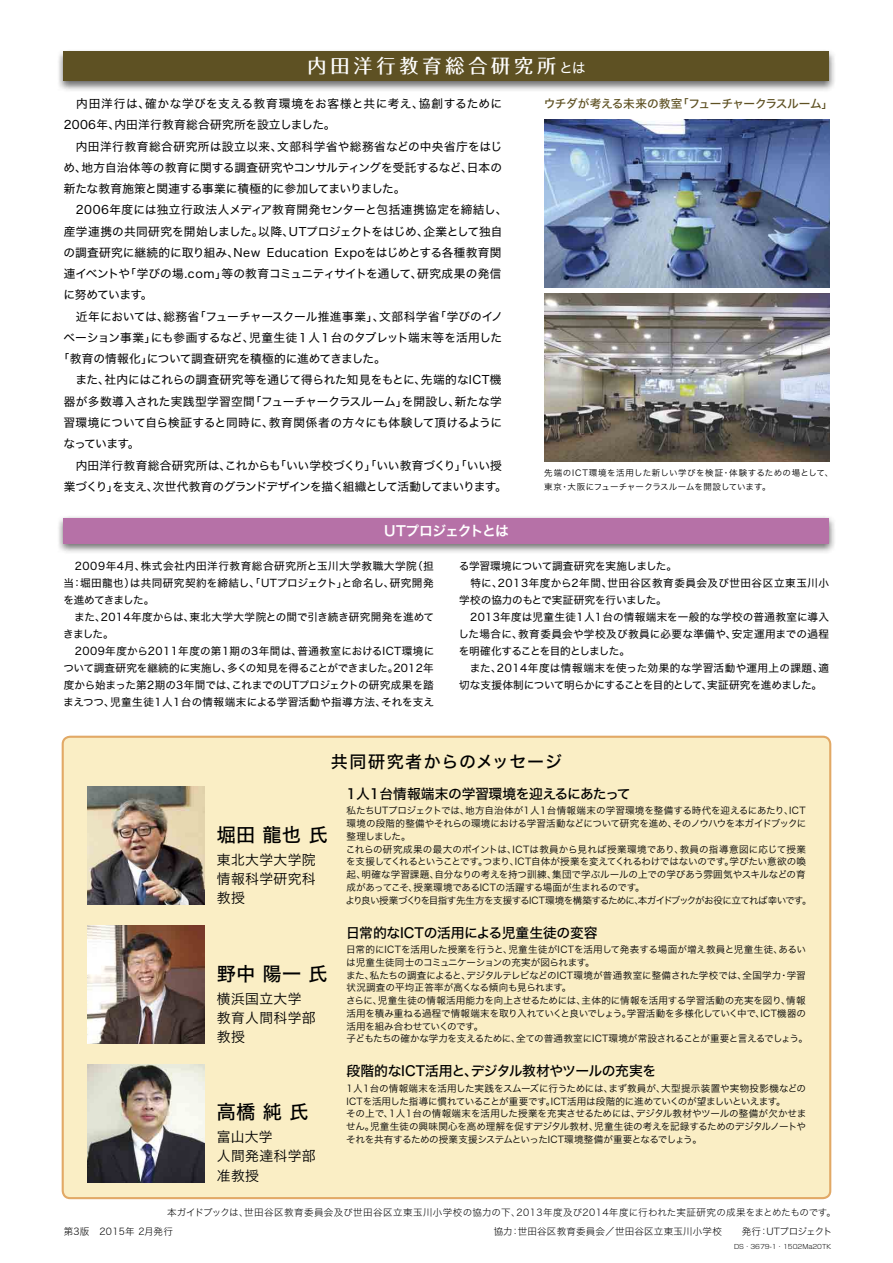
<style>
.page{position:relative;width:893px;height:1263px;background:#fff}
.page>*{position:absolute;margin:0;border:0;box-sizing:border-box;transform-origin:0 0}
.t1{font:19.2px "Hira Kaku Std N W5";letter-spacing:.025em;color:#000}
.t2{font:500 19.2px "Folk Pro";letter-spacing:.2em;color:#fff}
.t3{font:16.95px "Hira Kaku Std N W5";letter-spacing:.055em;color:#000}
.t4{font:13.8px "Hira Kaku Std N W5";letter-spacing:-.025em;color:#000}
.t5{font:13.8px/19.2px "Hira Kaku Std N W3";letter-spacing:.025em;color:#000}
.t6{font:13.8px "Hira Kaku Std N W6";letter-spacing:-.05em;color:#fff}
.t7{font:11.7px "Hira Kaku Std N W4";color:#000}
.t8{font:11.7px "Hira Kaku Std N W4";letter-spacing:.04em;color:#000}
.t9{font:11.7px "Hira Kaku Std N W4";letter-spacing:.03em;color:#000}
.t10{font:11.7px "Hira Kaku Std N W4";letter-spacing:-.06em;color:#000}
.t11{font:11.7px "Hira Kaku Std N W4";letter-spacing:-.025em;color:#000}
.t12{font:11.7px "Hira Kaku Std N W4";letter-spacing:.045em;color:#000}
.t13{font:11.7px "Hira Kaku Std N W4";letter-spacing:-.02em;color:#000}
.t14{font:11.7px "Hira Kaku Std N W5";letter-spacing:-.025em;color:#5e5123}
.t15{font:11.7px "Hira Kaku Std N W4";letter-spacing:.025em;color:#000}
.t16{font:11.7px "Hira Kaku Std N W4";letter-spacing:-.055em;color:#000}
.t17{font:10.65px/17px "Hira Kaku Std N W4";letter-spacing:.02em;color:#000}
.t18{font:9.6px/12.8px "Hira Kaku Std N W3";letter-spacing:-.015em;color:#000}
.t19{font:9.6px "Hira Kaku Std N W2";letter-spacing:.025em;color:#000}
.t20{font:8.55px/13.8px "Hira Kaku Std N W3";letter-spacing:.035em;color:#000}
.t21{font:300 6.45px "Shin Go Pro";color:#000}
.s1{font-family:"Hira Kaku Std N W4";font-weight:400;font-size:13.8px}
</style>
<div class="page">
<div style="left:63px;top:737px;width:767px;height:461px;background:#faeec5;border-radius:7px"></div>
<div style="left:62px;top:736px;width:769px;height:463px;border:2px solid #e2a966;border-radius:7px"></div>
<div style="left:56px;top:515px;width:780px;height:40px;background:#000;opacity:.6"></div>
<div style="left:64px;top:518px;width:765px;height:25px;background:#b671a7"></div>
<div style="left:56px;top:48px;width:780px;height:44px;background:#000;opacity:.6"></div>
<div style="left:64px;top:51px;width:765px;height:30px;background:#5e5123"></div>
<img style="left:544px;top:119px;width:285px;height:168px">
<img style="left:544px;top:293px;width:285px;height:168px">
<img style="left:87px;top:787px;width:118px;height:118px">
<img style="left:87px;top:925px;width:118px;height:118px">
<img style="left:87px;top:1064px;width:118px;height:118px">
<h1 class="t2" style="left:308px;top:50px;width:279px">内田洋行教育総合研究所<span class="s1">とは</span></h1>
<p class="t8" style="left:64px;top:95px;width:440px">　内田洋行は、確かな学びを支える教育環境をお客様と共に考え、協創するために</p>
<p class="t15" style="left:64px;top:116px;width:273px">2006年、内田洋行教育総合研究所を設立しました。</p>
<p class="t12" style="left:64px;top:137px;width:440px">　内田洋行教育総合研究所は設立以来、文部科学省や総務省などの中央省庁をはじ</p>
<p class="t7" style="left:63px;top:159px;width:440px">め、地方自治体等の教育に関する調査研究やコンサルティングを受託するなど、日本の</p>
<p class="t13" style="left:64px;top:180px;width:343px">新たな教育施策と関連する事業に積極的に参加してまいりました。</p>
<p class="t8" style="left:64px;top:201px;width:445px">　2006年度には独立行政法人メディア教育開発センターと包括連携協定を締結し、</p>
<p class="t7" style="left:64px;top:222px;width:440px">産学連携の共同研究を開始しました。以降、UTプロジェクトをはじめ、企業として独自</p>
<p class="t9" style="left:63px;top:244px;width:440px">の調査研究に継続的に取り組み、New Education Expoをはじめとする各種教育関</p>
<p class="t7" style="left:64px;top:265px;width:439px">連イベントや「学びの場.com」等の教育コミュニティサイトを通して、研究成果の発信</p>
<p class="t16" style="left:63px;top:286px;width:91px">に努めています。</p>
<p class="t7" style="left:64px;top:307px;width:441px">　近年においては、総務省「フューチャースクール推進事業」、文部科学省「学びのイノ</p>
<p class="t11" style="left:64px;top:329px;width:440px">ベーション事業」にも参画するなど、児童生徒１人１台のタブレット端末等を活用した</p>
<p class="t7" style="left:58px;top:350px;width:329px">「教育の情報化」について調査研究を積極的に進めてきました。</p>
<p class="t7" style="left:64px;top:371px;width:439px">　また、社内にはこれらの調査研究等を通じて得られた知見をもとに、先端的なICT機</p>
<p class="t7" style="left:64px;top:392px;width:439px">器が多数導入された実践型学習空間「フューチャークラスルーム」を開設し、新たな学</p>
<p class="t7" style="left:63px;top:414px;width:440px">習環境について自ら検証すると同時に、教育関係者の方々にも体験して頂けるように</p>
<p class="t7" style="left:63px;top:435px;width:77px">なっています。</p>
<p class="t7" style="left:64px;top:456px;width:439px">　内田洋行教育総合研究所は、これからも「いい学校づくり」「いい教育づくり」「いい授</p>
<p class="t10" style="left:64px;top:477px;width:445px">業づくり」を支え、次世代教育のグランドデザインを描く組織として活動してまいります。</p>
<h3 class="t6" style="left:384px;top:520px;width:126px">UTプロジェクトとは</h3>
<p class="t14" style="left:544px;top:95px;width:291px">ウチダが考える未来の教室「フューチャークラスルーム」</p>
<p class="t20" style="left:544px;top:466px;width:291px">先端のICT環境を活用した新しい学びを検証・体験するための場として、東京・大阪にフューチャークラスルームを開設しています。</p>
<p class="t17" style="left:63px;top:557px;width:373px">　2009年4月、株式会社内田洋行教育総合研究所と玉川大学教職大学院（担当：堀田龍也）は共同研究契約を締結し、「UTプロジェクト」と命名し、研究開発を進めてきました。<br>　また、2014年度からは、東北大学大学院との間で引き続き研究開発を進めてきました。<br>　2009年度から2011年度の第1期の3年間は、普通教室におけるICT環境について調査研究を継続的に実施し、多くの知見を得ることができました。2012年度から始まった第2期の3年間では、これまでのUTプロジェクトの研究成果を踏まえつつ、児童生徒1人1台の情報端末による学習活動や指導方法、それを支え</p>
<p class="t17" style="left:458px;top:557px;width:372px">る学習環境について調査研究を実施しました。<br>　特に、2013年度から2年間、世田谷区教育委員会及び世田谷区立東玉川小学校の協力のもとで実証研究を行いました。<br>　2013年度は児童生徒1人1台の情報端末を一般的な学校の普通教室に導入した場合に、教育委員会や学校及び教員に必要な準備や、安定運用までの過程を明確化することを目的としました。<br>　また、2014年度は情報端末を使った効果的な学習活動や運用上の課題、適切な支援体制について明らかにすることを目的として、実証研究を進めました。</p>
<h2 class="t3" style="left:331px;top:748px;width:233px">共同研究者からのメッセージ</h2>
<h1 class="t1" style="left:217px;top:820px;width:112px">堀田 龍也 氏</h1>
<h3 class="t5" style="left:217px;top:850px;width:100px;text-align:justify">東北大学大学院情報科学研究科教授</h3>
<h1 class="t1" style="left:217px;top:959px;width:112px">野中 陽一 氏</h1>
<h3 class="t5" style="left:217px;top:988px;width:100px">横浜国立大学教育人間科学部教授</h3>
<h1 class="t1" style="left:217px;top:1097px;width:93px">高橋 純 氏</h1>
<h3 class="t5" style="left:217px;top:1127px;width:100px">富山大学<br>人間発達科学部准教授</h3>
<h3 class="t4" style="left:347px;top:783px;width:286px">1人1台情報端末の学習環境を迎えるにあたって</h3>
<p class="t18" style="left:346px;top:804px;width:467px">私たちUTプロジェクトでは、地方自治体が1人1台情報端末の学習環境を整備する時代を迎えるにあたり、ICT環境の段階的整備やそれらの環境における学習活動などについて研究を進め、そのノウハウを本ガイドブックに整理しました。<br>これらの研究成果の最大のポイントは、ICTは教員から見れば授業環境であり、教員の指導意図に応じて授業を支援してくれるということです。つまり、ICT自体が授業を変えてくれるわけではないのです。学びたい意欲の喚起、明確な学習課題、自分なりの考えを持つ訓練、集団で学ぶルールの上での学びあう雰囲気やスキルなどの育成があってこそ、授業環境であるICTの活躍する場面が生まれるのです。<br>より良い授業づくりを目指す先生方を支援するICT環境を構築するために、本ガイドブックがお役に立てれば幸いです。</p>
<h3 class="t4" style="left:346px;top:922px;width:253px">日常的なICTの活用による児童生徒の変容</h3>
<p class="t18" style="left:346px;top:943px;width:464px">日常的にICTを活用した授業を行うと、児童生徒がICTを活用して発表する場面が増え教員と児童生徒、あるいは児童生徒同士のコミュニケーションの充実が図られます。<br>また、私たちの調査によると、デジタルテレビなどのICT環境が普通教室に整備された学校では、全国学力・学習状況調査の平均正答率が高くなる傾向も見られます。<br>さらに、児童生徒の情報活用能力を向上させるためには、主体的に情報を活用する学習活動の充実を図り、情報活用を積み重ねる過程で情報端末を取り入れていくと良いでしょう。学習活動を多様化していく中で、ICT機器の活用を組み合わせていくのです。<br>子どもたちの確かな学力を支えるために、全ての普通教室にICT環境が常設されることが重要と言えるでしょう。</p>
<h3 class="t4" style="left:347px;top:1061px;width:311px">段階的なICT活用と、デジタル教材やツールの充実を</h3>
<p class="t18" style="left:346px;top:1082px;width:462px">1人1台の情報端末を活用した実践をスムーズに行うためには、まず教員が、大型提示装置や実物投影機などのICTを活用した指導に慣れていることが重要です。ICT活用は段階的に進めていくのが望ましいといえます。<br>その上で、1人1台の情報端末を活用した授業を充実させるためには、デジタル教材やツールの整備が欠かせません。児童生徒の興味関心を高め理解を促すデジタル教材、児童生徒の考えを記録するためのデジタルノートやそれを共有するための授業支援システムといったICT環境整備が重要となるでしょう。</p>
<p class="t19" style="left:167px;top:1205px;width:670px">本ガイドブックは、世田谷区教育委員会及び世田谷区立東玉川小学校の協力の下、2013年度及び2014年度に行われた実証研究の成果をまとめたものです。</p>
<p class="t19" style="left:64px;top:1224px;width:111px">第3版　2015年 2月発行</p>
<p class="t19" style="left:494px;top:1224px;width:340px">協力：世田谷区教育委員会／世田谷区立東玉川小学校　　発行：UTプロジェクト</p>
<p class="t21" style="left:734px;top:1242px;width:99px">DS・3679-1・1502Ma20TK</p>
</div>
